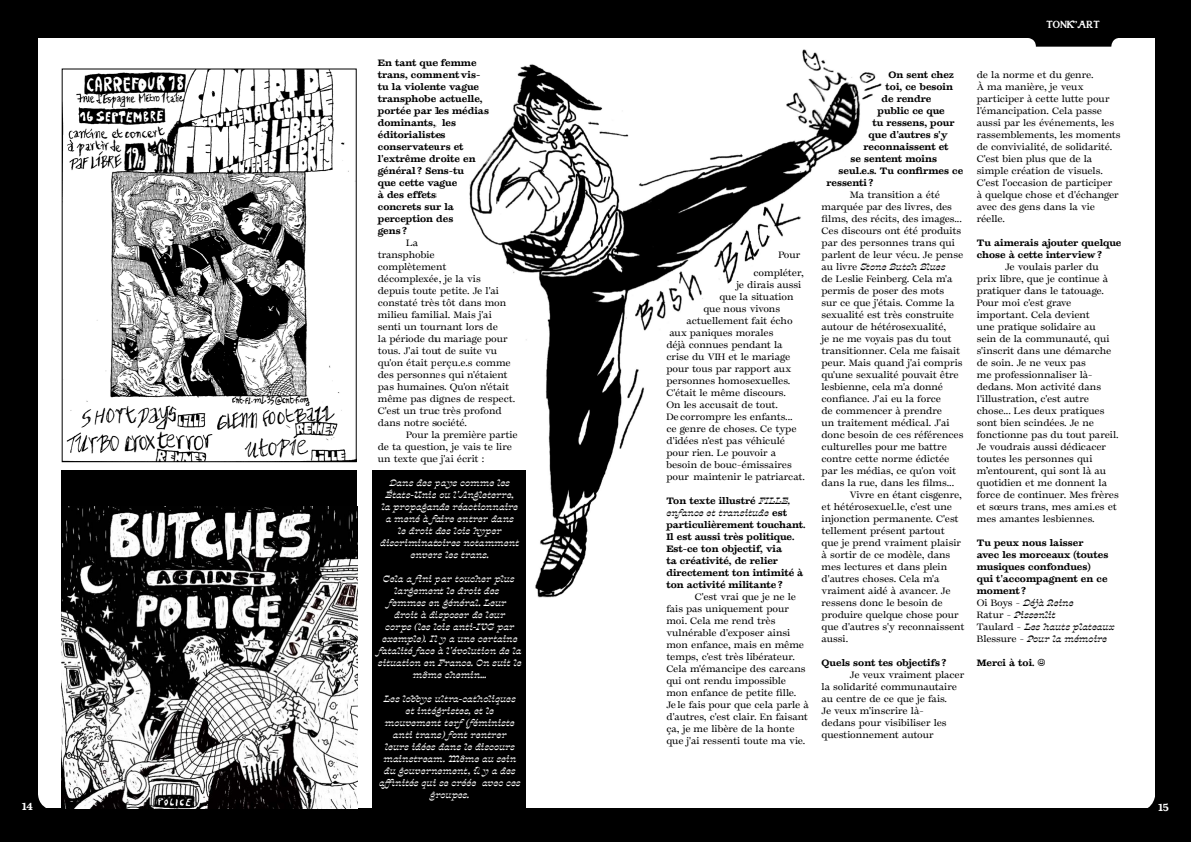
<style>
.page{position:relative;width:1191px;height:842px;background:#fff}
.page>*{position:absolute;margin:0;border:0;box-sizing:border-box;transform-origin:0 0}
.t1{font:700 10px "Temeraire";color:#fff}
.t2{font:9px/12px "Temeraire";letter-spacing:-.01em;color:#000}
.t3{font:700 9px/12px "Temeraire";color:#000}
.t4{font:italic 9px/12px "Temeraire Italienne";color:#fff;text-align:center}
.t5{font:italic 9px/12px "Temeraire Italienne";color:#000}
.t6{font:700 9px "Temeraire";letter-spacing:-.02em;color:#000}
.t7{font:9px "Buena Park JF";color:#fff}
.s1{font-family:"Temeraire Italienne";font-weight:400;font-style:italic}
.s2{font-family:"Temeraire";font-weight:700;font-style:normal}
.s3{font-family:"Temeraire";font-style:normal}
.s4{font-family:"Helvetica";font-size:10px}
</style>
<div class="page">
<div style="left:0;top:0;width:1191px;height:38px;background:#000"></div>
<div style="left:0;top:809px;width:1174px;height:33px;background:#000"></div>
<div style="left:0;top:0;width:38px;height:842px;background:#000"></div>
<div style="left:1155px;top:0;width:36px;height:842px;background:#000"></div>
<svg style="left:1137px;top:797px;width:18px;height:12px"></svg>
<div style="left:373px;top:470px;width:153px;height:339px;background:#000"></div>
<div style="left:1027px;top:21px;width:93px;height:26px;background:#000;border-radius:9px"></div>
<img style="left:455px;top:49px;width:427px;height:549px">
<img style="left:66px;top:70px;width:289px;height:390px">
<div style="left:62px;top:68px;width:295px;height:394px;border:1px solid #000"></div>
<div style="left:61px;top:470px;width:296px;height:339px;background:#000"></div>
<img style="left:61px;top:506px;width:296px;height:303px">
<svg style="left:38px;top:795px;width:18px;height:14px"></svg>
<p class="t1" style="left:22px;top:800px;width:12px">14</p>
<p class="t3" style="left:378px;top:57px;width:113px">En tant que femme trans, comment vis&shy;tu la violente vague transphobe actuelle, portée par les médias dominants, les éditorialistes conservateurs et l'extrême droite en général ? Sens-tu<br>que cette vague<br>à des effets<br>concrets sur la perception des<br>gens ?</p>
<p class="t2" style="left:378px;top:237px;width:139px;text-indent:28px">La<br>transphobie<br>complètement<br>décomplexée, je la vis<br>depuis toute petite. Je l'ai constaté très tôt dans mon milieu familial. Mais j'ai senti un tournant lors de<br>la période du mariage pour tous. J'ai tout de suite vu qu'on était perçu.e.s comme des personnes qui n'étaient pas humaines. Qu'on n'était même pas dignes de respect.<br>C'est un truc très profond dans notre société.</p>
<p class="t2" style="left:378px;top:429px;width:141px;text-indent:28px">Pour la première partie de ta question, je vais te lire un texte que j'ai écrit :</p>
<p class="t4" style="left:380px;top:477px;width:141px">Dans des pays comme les<br>États-Unis ou l'Angleterre, la propagande réactionnaire a mené à faire entrer dans<br>le droit des lois hyper discriminatoires notamment envers les trans.</p>
<p class="t4" style="left:383px;top:573px;width:133px">Cela a fini par toucher plus</p>
<p class="t4" style="left:394px;top:585px;width:107px">largement le droit des</p>
<p class="t4" style="left:388px;top:597px;width:120px">femmes en général. Leur</p>
<p class="t4" style="left:394px;top:609px;width:113px">droit à disposer de leur</p>
<p class="t4" style="left:385px;top:621px;width:131px">corps (les lois anti-IVG par</p>
<p class="t4" style="left:382px;top:633px;width:137px">exemple). Il y a une certaine</p>
<p class="t4" style="left:378px;top:645px;width:145px">fatalité face à l'évolution de la</p>
<p class="t4" style="left:378px;top:657px;width:145px">situation en France. On suit le</p>
<p class="t4" style="left:413px;top:669px;width:76px">même chemin...</p>
<p class="t4" style="left:379px;top:693px;width:143px">Les lobbys ultra-catholiques et intégristes, et le mouvement terf(féministe anti trans) font rentrer<br>leurs idées dans le discours mainstream. Même au sein du gouvernement, il y a des affinités qui se créée avec ces groupes.</p>
<p class="t7" style="left:1046px;top:18px;width:55px">TONK'ART</p>
<p class="t2" style="left:753px;top:246px;width:52px;line-height:18px;text-indent:25px">Pour compléter,</p>
<p class="t2" style="left:736px;top:279px;width:66px">je dirais aussi</p>
<p class="t2" style="left:719px;top:291px;width:76px">que la situation</p>
<p class="t2" style="left:703px;top:303px;width:78px">que nous vivons</p>
<p class="t2" style="left:686px;top:315px;width:108px">actuellement fait écho</p>
<p class="t2" style="left:669px;top:327px;width:106px">aux paniques morales</p>
<p class="t2" style="left:666px;top:339px;width:118px">déjà connues pendant la</p>
<p class="t2" style="left:666px;top:351px;width:125px">crise du VIH et le mariage</p>
<p class="t2" style="left:666px;top:363px;width:126px">pour tous par rapport aux</p>
<p class="t2" style="left:666px;top:375px;width:126px">personnes homosexuelles.</p>
<p class="t2" style="left:666px;top:387px;width:121px">C'était le même discours.</p>
<p class="t2" style="left:666px;top:399px;width:113px">On les accusait de tout.</p>
<p class="t2" style="left:666px;top:411px;width:128px">De corrompre les enfants...</p>
<p class="t2" style="left:666px;top:423px;width:132px">ce genre de choses. Ce type</p>
<p class="t2" style="left:666px;top:435px;width:120px">d'idées n'est pas véhiculé</p>
<p class="t2" style="left:666px;top:447px;width:111px">pour rien. Le pouvoir a</p>
<p class="t2" style="left:666px;top:459px;width:127px">besoin de bouc-émissaires</p>
<p class="t2" style="left:666px;top:471px;width:140px">pour maintenir le patriarcat.</p>
<p class="t3" style="left:666px;top:495px;width:126px">Ton texte illustré <span class="s1">FILLE,</span></p>
<p class="t5" style="left:666px;top:507px;width:122px">enfance et transitude <span class="s2">est</span></p>
<p class="t3" style="left:666px;top:519px;width:141px">particulièrement touchant.<br>Il est aussi très politique.<br>Est-ce ton objectif, via<br>ta créativité, de relier directement ton intimité à ton activité militante ?</p>
<p class="t2" style="left:666px;top:591px;width:144px;text-indent:28px">C'est vrai que je ne le fais pas uniquement pour moi. Cela me rend très vulnérable d'exposer ainsi mon enfance, mais en même temps, c'est très libérateur.<br>Cela m'émancipe des carcans qui ont rendu impossible mon enfance de petite fille.<br>Je le fais pour que cela parle à d'autres, c'est clair. En faisant ça, je me libère de la honte que j'ai ressenti toute ma vie.</p>
<p class="t3" style="left:888px;top:69px;width:67px">On sent chez</p>
<p class="t3" style="left:885px;top:81px;width:69px">toi, ce besoin</p>
<p class="t3" style="left:881px;top:93px;width:51px">de rendre</p>
<p class="t3" style="left:877px;top:105px;width:69px">public ce que</p>
<p class="t3" style="left:872px;top:117px;width:84px">tu ressens, pour</p>
<p class="t6" style="left:868px;top:129px;width:81px">que d'autres s'y</p>
<p class="t3" style="left:863px;top:141px;width:86px">reconnaissent et</p>
<p class="t3" style="left:850px;top:153px;width:88px">se sentent moins</p>
<p class="t3" style="left:838px;top:165px;width:126px">seul.e.s. Tu confirmes ce</p>
<p class="t3" style="left:826px;top:177px;width:49px">ressenti ?</p>
<p class="t2" style="left:821px;top:189px;width:143px;text-indent:28px">Ma transition a été marquée par des livres, des films, des récits, des images...<br>Ces discours ont été produits par des personnes trans qui parlent de leur vécu. Je pense</p>
<p class="t5" style="left:821px;top:261px;width:125px"><span class="s3">au livre</span> Stone Butch Blues</p>
<p class="t2" style="left:821px;top:273px;width:143px">de Leslie Feinberg. Cela m'a permis de poser des mots<br>sur ce que j'étais. Comme la sexualité est très construite autour de hétérosexualité,<br>je ne me voyais pas du tout transitionner. Cela me faisait peur. Mais quand j'ai compris qu'une sexualité pouvait être lesbienne, cela m'a donné confiance. J'ai eu la force<br>de commencer à prendre<br>un traitement médical. J'ai donc besoin de ces références culturelles pour me battre contre cette norme édictée par les médias, ce qu'on voit dans la rue, dans les films...</p>
<p class="t2" style="left:821px;top:489px;width:144px;text-indent:28px">Vivre en étant cisgenre, et hétérosexuel.le, c'est une injonction permanente. C'est tellement présent partout<br>que je prend vraiment plaisir à sortir de ce modèle, dans mes lectures et dans plein d'autres choses. Cela m'a vraiment aidé à avancer. Je ressens donc le besoin de produire quelque chose pour que d'autres s'y reconnaissent aussi.</p>
<p class="t3" style="left:821px;top:657px;width:127px">Quels sont tes objectifs ?</p>
<p class="t2" style="left:821px;top:669px;width:144px;text-indent:28px">Je veux vraiment placer la solidarité communautaire au centre de ce que je fais.<br>Je veux m'inscrire là-<br>dedans pour visibiliser les questionnement autour</p>
<p class="t2" style="left:976px;top:69px;width:145px">de la norme et du genre.<br>À ma manière, je veux participer à cette lutte pour l'émancipation. Cela passe aussi par les événements, les rassemblements, les moments de convivialité, de solidarité.<br>C'est bien plus que de la simple création de visuels.<br>C'est l'occasion de participer<br>à quelque chose et d'échanger avec des gens dans la vie réelle.</p>
<p class="t3" style="left:976px;top:237px;width:146px">Tu aimerais ajouter quelque chose à cette interview ?</p>
<p class="t2" style="left:976px;top:261px;width:143px;text-indent:28px">Je voulais parler du prix libre, que je continue à pratiquer dans le tatouage.<br>Pour moi c'est grave important. Cela devient<br>une pratique solidaire au<br>sein de la communauté, qui s'inscrit dans une démarche de soin. Je ne veux pas<br>me professionnaliser là&shy;dedans. Mon activité dans l'illustration, c'est autre chose... Les deux pratiques sont bien scindées. Je ne fonctionne pas du tout pareil.<br>Je voudrais aussi dédicacer toutes les personnes qui m’entourent, qui sont là au quotidien et me donnent la force de continuer. Mes frères et sœurs trans, mes ami.es et mes amantes lesbiennes.</p>
<p class="t3" style="left:976px;top:536px;width:133px">Tu peux nous laisser<br>avec les morceaux (toutes musiques confondues) qui t'accompagnent en ce moment ?</p>
<p class="t5" style="left:976px;top:596px;width:140px"><span class="s3">Oi Boys -</span> Déjà Reine<br><span class="s3">Ratur -</span> Pissenlit<br><span class="s3">Taulard -</span> Les hauts plateaux<br><span class="s3">Blessure -</span> Pour la mémoire</p>
<p class="t3" style="left:976px;top:656px;width:70px">Merci à toi. <span class="s4">☺</span></p>
<p class="t1" style="left:1158px;top:801px;width:12px">15</p>
</div>
